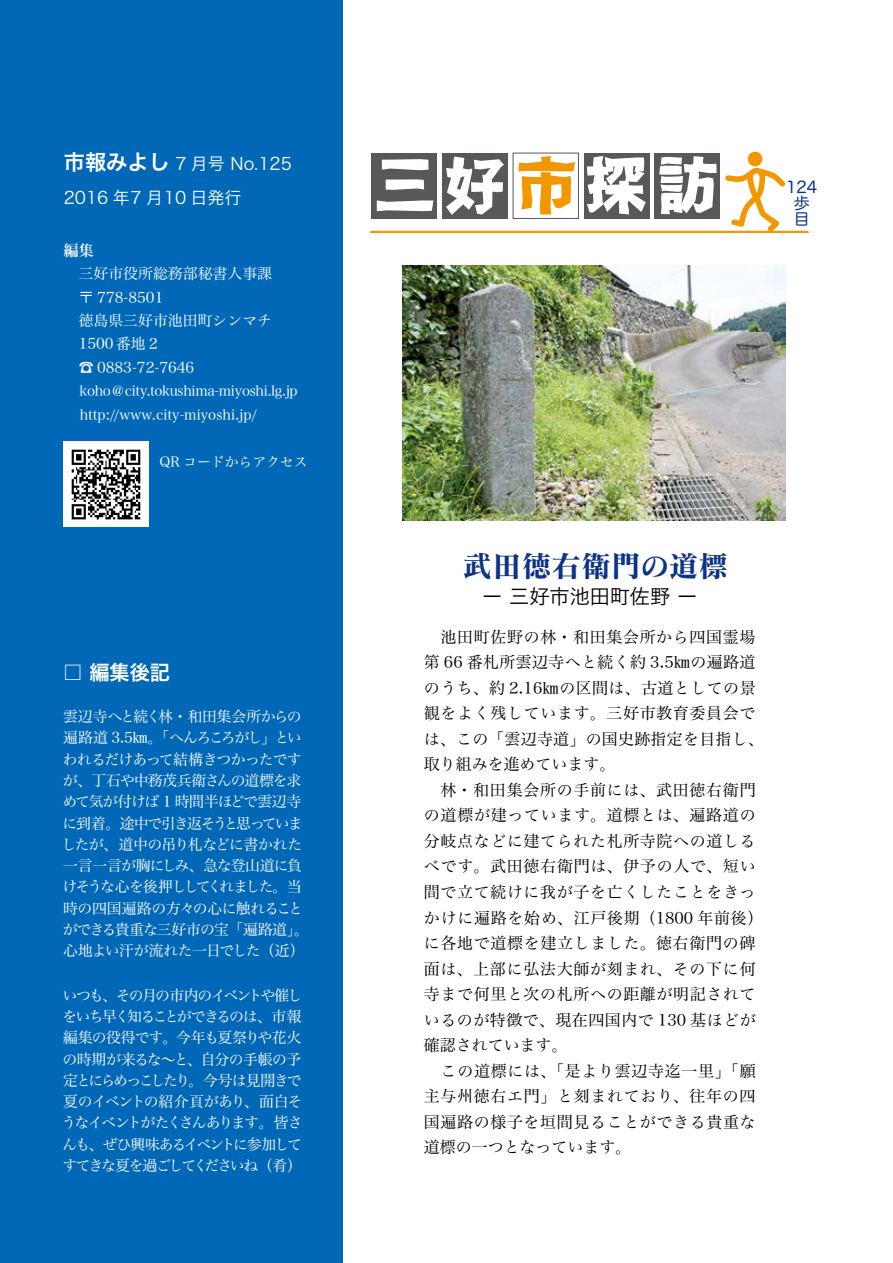
<style>
.page{position:relative;width:893px;height:1263px;background:#fff}
.page>*{position:absolute;margin:0;border:0;box-sizing:border-box;transform-origin:0 0}
.t1{font:29.7px "Matisse Pro N B";color:#0c3388}
.t2{font:21.3px "Hira Kaku Pro W6";color:#fff}
.t3{font:20.25px "Hira Kaku Pro W3";color:#000}
.t4{font:20.25px "Hira Kaku Pro W6";color:#fff}
.t5{font:16.95px "Hira Kaku Pro W3";color:#fff}
.t6{font:15.9px/25.5px "Hira Min Pro W3";letter-spacing:.04em;color:#000}
.t7{font:15.9px/15.9px "Hira Maru Pro W4";color:#0c3388}
.t8{font:14.85px/21.3px "Hira Min Pro W3";letter-spacing:-.055em;color:#fff}
.t9{font:14.85px "Hira Min Pro W3";color:#fff}
.t10{font:14.85px "Hira Min Pro W6";color:#fff}
.t11{font:13.8px/23.4px "Hira Min Pro W3";letter-spacing:-.02em;color:#fff}
.t12{font:13.8px "Hira Min Pro W3";color:#fff}
</style>
<div class="page">
<div style="left:0;top:0;width:342px;height:1263px;background:#0068b7"></div>
<div style="left:372px;top:153px;width:65px;height:65px;background:#595757"></div>
<svg style="left:377px;top:159px;width:56px;height:52px"></svg>
<div style="left:442px;top:153px;width:66px;height:65px;background:#595757"></div>
<svg style="left:446px;top:157px;width:58px;height:58px"></svg>
<div style="left:513px;top:153px;width:66px;height:66px;border:1px solid #595757"></div>
<svg style="left:518px;top:156px;width:57px;height:58px"></svg>
<div style="left:584px;top:153px;width:65px;height:65px;background:#595757"></div>
<svg style="left:587px;top:156px;width:59px;height:58px"></svg>
<div style="left:655px;top:153px;width:65px;height:65px;background:#595757"></div>
<svg style="left:659px;top:156px;width:58px;height:58px"></svg>
<svg style="left:725px;top:167px;width:60px;height:64px"></svg>
<div style="left:748px;top:152px;width:14px;height:14px;background:#f39700;border-radius:50%"></div>
<hr style="left:372px;top:231px;width:435px;height:2px;background:#f39700">
<img style="left:64px;top:441px;width:85px;height:85px">
<img style="left:403px;top:266px;width:382px;height:255px">
<h2 class="t2" style="left:64px;top:143px;width:108px">市報みよし</h2>
<p class="t5" style="left:64px;top:182px;width:179px">2016 年7 月10 日発行</p>
<p class="t10" style="left:64px;top:237px;width:31px">編集</p>
<p class="t9" style="left:79px;top:261px;width:195px">三好市役所総務部秘書人事課</p>
<p class="t8" style="left:79px;top:285px;width:86px">〒 778-8501</p>
<p class="t9" style="left:64px;top:308px;width:210px">　徳島県三好市池田町シンマチ</p>
<p class="t9" style="left:64px;top:331px;width:98px">　1500番地２</p>
<p class="t9" style="left:79px;top:355px;width:117px">☎ 0883-72-7646</p>
<p class="t11" style="left:80px;top:378px;width:220px">koho＠city.tokushima-miyoshi l g. j p. http://www.city-miyoshi.jp/</p>
<p class="t12" style="left:159px;top:450px;width:150px">QR コードからアクセス</p>
<p class="t5" style="left:175px;top:148px;width:118px">7 月号 No.125</p>
<p class="t4" style="left:63px;top:654px;width:109px">□ 編集後記</p>
<p class="t8" style="left:61px;top:705px;width:249px">雲辺寺へと続く林・和田集会所からの遍路道 3.5㎞。「へんろころがし」といわれるだけあって結構きつかったですが、丁石や中務茂兵衛さんの道標を求めて気が付けば 1 時間半ほどで雲辺寺に到着。途中で引き返そうと思っていましたが、道中の吊り札などに書かれた一言一言が胸にしみ、急な登山道に負けそうな心を後押ししてくれました。当時の四国遍路の方々の心に触れることができる貴重な三好市の宝「遍路道。「心地よい汗が流れた一日でした（近(</p>
<p class="t8" style="left:61px;top:983px;width:243px;text-align:justify">いつも、その月の市内のイベントや催しをいち早く知ることができるのは、市報編集の役得です。今年も夏祭りや花火の時期が来るな～と、自分の手帳の予定とにらめっこしたり。今号は見開きで夏のイベントの紹介頁があり、面白そうなイベントがたくさんあります。皆さんも、ぜひ興味あるイベントに参加してすてきな夏を過ごしてくださいね（肴(</p>
<p class="t7" style="left:786px;top:178px;width:33px">124</p>
<p class="t7" style="left:794px;top:194px;width:17px">歩目</p>
<h1 class="t1" style="left:462px;top:547px;width:268px">武田徳右衛門の道標</h1>
<p class="t3" style="left:482px;top:578px;width:216px">ー三好市池田町佐野ー</p>
<p class="t6" style="left:424px;top:623px;width:341px">　池田町佐野の林・和田集会所から四国霊場第 66 番札所雲辺寺へと続く約 3.5㎞の遍路道のうち、約 2.16㎞の区間は、古道としての景観をよく残しています。三好市教育委員会では、この「雲辺寺道」の国史跡指定を目指し、取り組みを進めています。<br>　林・和田集会所の手前には、武田徳右衛門の道標が建っています。道標とは、遍路道の分岐点などに建てられた札所寺院への道しるべです。武田徳右衛門は、伊予の人で、短い間で立て続けに我が子を亡くしたことをきっかけに遍路を始め、江戸後期（1800 年前後(に各地で道標を建立しました。徳右衛門の碑面は、上部に弘法大師が刻まれ、その下に何寺まで何里と次の札所への距離が明記されているのが特徴で、現在四国内で 130 基ほどが確認されています。<br>　この道標には、「是より雲辺寺迄一里」「願主与州徳右エ門」と刻まれており、往年の四国遍路の様子を垣間見ることができる貴重な道標の一つとなっています。</p>
</div>
